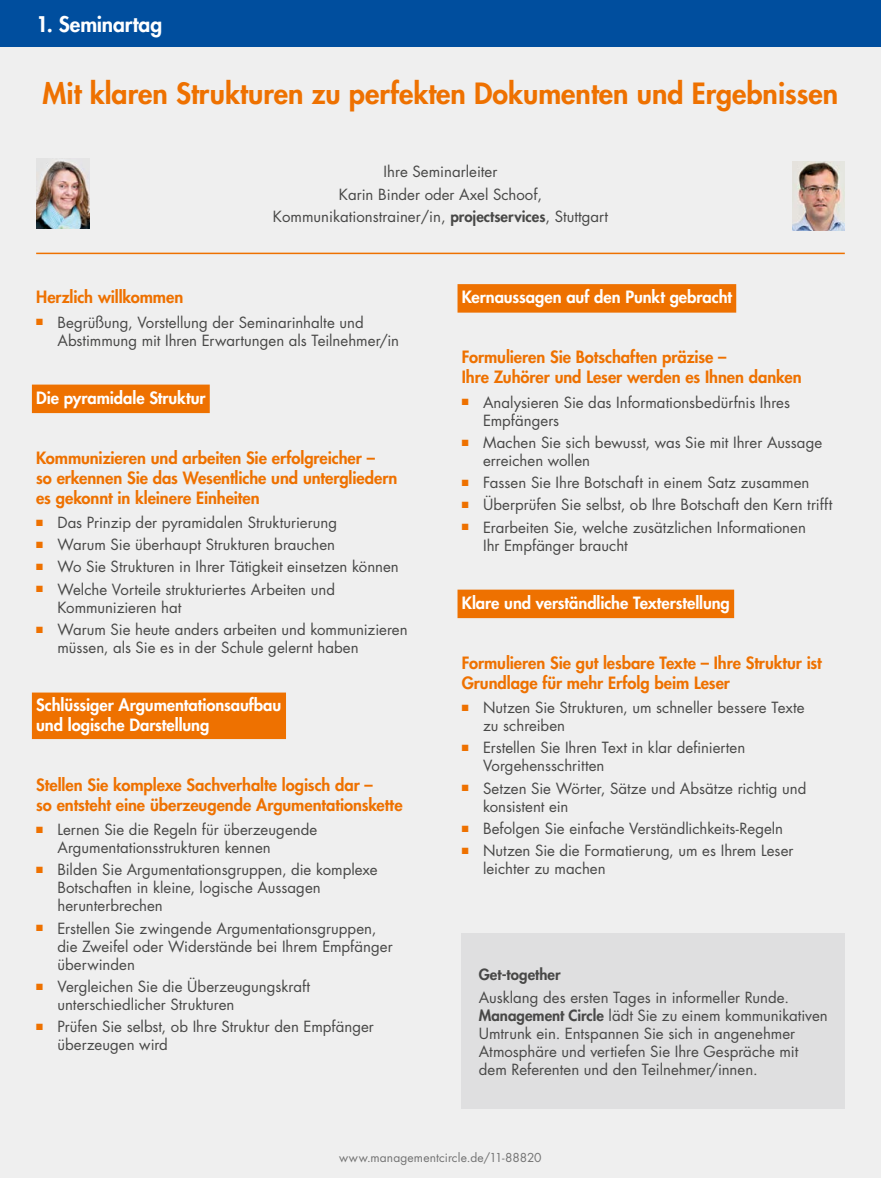
<style>
.page{position:relative;width:881px;height:1178px;background:#fff}
.page>*{position:absolute;margin:0;border:0;box-sizing:border-box;transform-origin:0 0}
.t1{font:800 28.5px "Futura Std";color:#ee7100}
.t2{font:800 21px "Futura Std";letter-spacing:-.005em;color:#fff}
.t3{font:800 16.5px/19.8px "Futura Std";letter-spacing:-.005em;color:#ee7100}
.t4{font:800 16.5px/19.8px "Futura Std";letter-spacing:-.005em;color:#fff}
.t5{font:15px/18px "Futura Std";color:#484847}
.t6{font:800 15px "Futura Std";letter-spacing:.005em;color:#484847}
.t7{font:12px "Futura Std";letter-spacing:.01em;color:#737373}
.s1{font-weight:800}
.s2{color:#ee7100}
</style>
<div class="page">
<div style="left:0;top:0;width:880px;height:1178px;background:#efefef"></div>
<div style="left:0;top:0;width:880px;height:47px;background:#004e9e"></div>
<hr style="left:36px;top:253px;width:808px;height:1px;background:#ee7100">
<div style="left:461px;top:933px;width:383px;height:176px;background:#dfdfe0"></div>
<div style="left:457px;top:284px;width:279px;height:29px;background:#ee7100"></div>
<div style="left:457px;top:590px;width:276px;height:28px;background:#ee7100"></div>
<div style="left:32px;top:385px;width:178px;height:28px;background:#ee7100"></div>
<div style="left:32px;top:692px;width:254px;height:47px;background:#ee7100"></div>
<img style="left:36px;top:158px;width:54px;height:71px">
<img style="left:792px;top:161px;width:52px;height:70px">
<h2 class="t2" style="left:36px;top:11px;width:127px">1. Seminartag</h2>
<h1 class="t1" style="left:43px;top:76px;width:796px">Mit klaren Strukturen zu perfekten Dokumenten und Ergebnissen</h1>
<p class="t5" style="left:273px;top:161px;width:336px;line-height:22.2px;text-align:center">Ihre Seminarleiter<br>Karin Binder oder Axel Schoof,<br>Kommunikationstrainer/in, <span class="s1">projectservices</span>, Stuttgart</p>
<p class="t3" style="left:36px;top:287px;width:149px">Herzlich willkommen</p>
<p class="t5" style="left:57px;top:313px;width:343px;text-indent:-21px"><span class="s2">■</span> Begrüßung, Vorstellung der Seminarinhalte und<br>Abstimmung mit Ihren Erwartungen als Teilnehmer/in</p>
<p class="t4" style="left:36px;top:388px;width:171px">Die pyramidale Struktur</p>
<p class="t3" style="left:36px;top:448px;width:362px">Kommunizieren und arbeiten Sie erfolgreicher –<br>so erkennen Sie das Wesentliche und untergliedern es gekonnt in kleinere Einheiten</p>
<p class="t5" style="left:36px;top:513px;width:302px"><span class="s2">■</span> Das Prinzip der pyramidalen Strukturierung</p>
<p class="t5" style="left:36px;top:536px;width:300px"><span class="s2">■</span> Warum Sie überhaupt Strukturen brauchen</p>
<p class="t5" style="left:36px;top:558px;width:364px"><span class="s2">■</span> Wo Sie Strukturen in Ihrer Tätigkeit einsetzen können</p>
<p class="t5" style="left:57px;top:580px;width:279px;text-indent:-21px"><span class="s2">■</span> Welche Vorteile strukturiertes Arbeiten und<br>Kommunizieren hat</p>
<p class="t5" style="left:57px;top:620px;width:351px;text-indent:-21px"><span class="s2">■</span> Warum Sie heute anders arbeiten und kommunizieren müssen, als Sie es in der Schule gelernt haben</p>
<p class="t4" style="left:36px;top:695px;width:246px">Schlüssiger Argumentationsaufbau und logische Darstellung</p>
<p class="t3" style="left:36px;top:775px;width:368px">Stellen Sie komplexe Sachverhalte logisch dar –<br>so entsteht eine überzeugende Argumentationskette</p>
<p class="t5" style="left:57px;top:821px;width:261px;text-indent:-21px"><span class="s2">■</span> Lernen Sie die Regeln für überzeugende<br>Argumentationsstrukturen kennen</p>
<p class="t5" style="left:57px;top:861px;width:321px;text-indent:-21px"><span class="s2">■</span> Bilden Sie Argumentationsgruppen, die komplexe<br>Botschaften in kleine, logische Aussagen herunterbrechen</p>
<p class="t5" style="left:57px;top:919px;width:336px;text-indent:-21px"><span class="s2">■</span> Erstellen Sie zwingende Argumentationsgruppen, die Zweifel oder Widerstände bei Ihrem Empfänger überwinden</p>
<p class="t5" style="left:57px;top:977px;width:254px;text-indent:-21px"><span class="s2">■</span> Vergleichen Sie die Überzeugungskraft unterschiedlicher Strukturen</p>
<p class="t5" style="left:57px;top:1018px;width:318px;text-indent:-21px"><span class="s2">■</span> Prüfen Sie selbst, ob Ihre Struktur den Empfänger überzeugen wird</p>
<p class="t4" style="left:461px;top:287px;width:271px">Kernaussagen auf den Punkt gebracht</p>
<p class="t3" style="left:461px;top:347px;width:341px">Formulieren Sie Botschaften präzise –<br>Ihre Zuhörer und Leser werden es Ihnen danken</p>
<p class="t5" style="left:483px;top:393px;width:308px;text-indent:-21px"><span class="s2">■</span> Analysieren Sie das Informationsbedürfnis Ihres<br>Empfängers</p>
<p class="t5" style="left:483px;top:433px;width:340px;text-indent:-21px"><span class="s2">■</span> Machen Sie sich bewusst, was Sie mit Ihrer Aussage erreichen wollen</p>
<p class="t5" style="left:461px;top:474px;width:349px"><span class="s2">■</span> Fassen Sie Ihre Botschaft in einem Satz zusammen</p>
<p class="t5" style="left:461px;top:496px;width:372px"><span class="s2">■</span> Überprüfen Sie selbst, ob Ihre Botschaft den Kern trifft</p>
<p class="t5" style="left:483px;top:518px;width:324px;text-indent:-21px"><span class="s2">■</span> Erarbeiten Sie, welche zusätzlichen Informationen<br>Ihr Empfänger braucht</p>
<p class="t4" style="left:461px;top:593px;width:269px">Klare und verständliche Texterstellung</p>
<p class="t3" style="left:461px;top:653px;width:361px">Formulieren Sie gut lesbare Texte – Ihre Struktur ist<br>Grundlage für mehr Erfolg beim Leser</p>
<p class="t5" style="left:483px;top:699px;width:323px;text-indent:-21px"><span class="s2">■</span> Nutzen Sie Strukturen, um schneller bessere Texte zu schreiben</p>
<p class="t5" style="left:483px;top:739px;width:264px;text-indent:-21px"><span class="s2">■</span> Erstellen Sie Ihren Text in klar definierten<br>Vorgehensschritten</p>
<p class="t5" style="left:483px;top:779px;width:325px;text-indent:-21px"><span class="s2">■</span> Setzen Sie Wörter, Sätze und Absätze richtig und konsistent ein</p>
<p class="t5" style="left:461px;top:819px;width:323px"><span class="s2">■</span> Befolgen Sie einfache Verständlichkeits-Regeln</p>
<p class="t5" style="left:483px;top:842px;width:312px;text-indent:-21px"><span class="s2">■</span> Nutzen Sie die Formatierung, um es Ihrem Leser leichter zu machen</p>
<p class="t6" style="left:478px;top:965px;width:83px">Get-together</p>
<p class="t5" style="left:478px;top:988px;width:350px">Ausklang des ersten Tages in informeller Runde.<br><span class="s1">Management Circle</span> lädt Sie zu einem kommunikativen Umtrunk ein. Entspannen Sie sich in angenehmer Atmosphäre und vertiefen Sie Ihre Gespräche mit dem Referenten und den Teilnehmer/innen.</p>
<p class="t7" style="left:339px;top:1149px;width:204px">www.managementcircle.de/11-88820</p>
</div>
